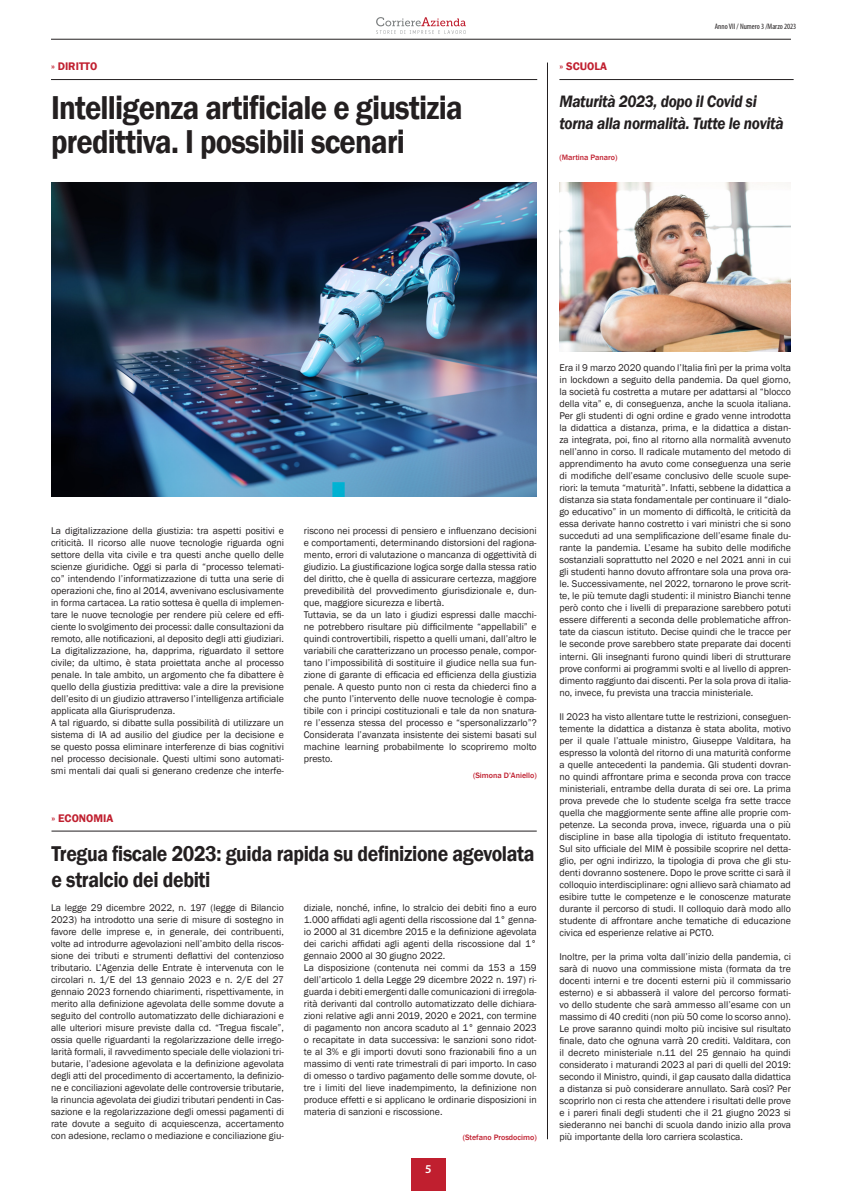
<style>
.page{position:relative;width:842px;height:1191px;background:#fff}
.page>*{position:absolute;margin:0;border:0;box-sizing:border-box;transform-origin:0 0}
.t1{font:600 34px/34px "Franklin Gothic";letter-spacing:-.025em;color:#231f20;scale:.9 1}
.t2{font:600 22px/26px "Franklin Gothic";letter-spacing:-.02em;color:#231f20;scale:.9 1}
.t3{font:italic 600 17px/22px "Franklin Gothic";letter-spacing:-.02em;color:#231f20;scale:.9 1}
.t4{font:600 12px "Myriad Pro";color:#fff}
.t5{font:600 11.3px "Franklin Gothic";color:#c01f2f}
.t6{font:10px/12px "Franklin Gothic";color:#231f20;text-align:justify}
.t7{font:500 8px "Franklin Gothic";color:#c01f2f}
.t8{font:condensed 8px "Myriad Pro";color:#231f20}
</style>
<div class="page">
<div style="left:411px;top:1158px;width:34px;height:33px;background:#c01f2f"></div>
<svg style="left:376px;top:17px;width:90px;height:17px"></svg>
<hr style="left:51px;top:39px;width:740px;height:1px;background:#231f20">
<hr style="left:51px;top:79px;width:486px;height:1px;background:#231f20">
<img style="left:51px;top:182px;width:486px;height:314px">
<hr style="left:559px;top:79px;width:235px;height:1px;background:#231f20">
<hr style="left:547px;top:63px;width:1px;height:1076px;background:#231f20">
<hr style="left:51px;top:831px;width:486px;height:1px;background:#231f20">
<img style="left:560px;top:182px;width:231px;height:169px">
<p class="t5" style="left:51px;top:60px;width:48px">» DIRITTO</p>
<h1 class="t1" style="left:51px;top:91px;width:459px">Intelligenza artificiale e giustizia predittiva. I possibili scenari</h1>
<p class="t8" style="left:715px;top:21px;width:83px">Anno VII / Numero 3 /Marzo 2023</p>
<p class="t5" style="left:559px;top:60px;width:49px">» SCUOLA</p>
<h3 class="t3" style="left:559px;top:90px;width:251px">Maturità 2023, dopo il Covid si torna alla normalità. Tutte le novità</h3>
<p class="t7" style="left:559px;top:152px;width:59px">(Martina Panaro)</p>
<p class="t6" style="left:51px;top:525px;width:234px;text-align:left">La digitalizzazione della giustizia: tra aspetti positivi e criticità. Il ricorso alle nuove tecnologie riguarda ogni settore della vita civile e tra questi anche quello delle scienze giuridiche. Oggi si parla di “processo telemati&shy;co” intendendo l’informatizzazione di tutta una serie di operazioni che, fino al 2014, avvenivano esclusivamente in forma cartacea. La ratio sottesa è quella di implemen&shy;tare le nuove tecnologie per rendere più celere ed effi&shy;ciente lo svolgimento dei processi: dalle consultazioni da remoto, alle notificazioni, al deposito degli atti giudiziari.<br>La digitalizzazione, ha, dapprima, riguardato il settore civile; da ultimo, è stata proiettata anche al processo penale. In tale ambito, un argomento che fa dibattere è quello della giustizia predittiva: vale a dire la previsione dell’esito di un giudizio attraverso l’intelligenza artificiale applicata alla Giurisprudenza.<br>A tal riguardo, si dibatte sulla possibilità di utilizzare un sistema di IA ad ausilio del giudice per la decisione e se questo possa eliminare interferenze di bias cognitivi nel processo decisionale. Questi ultimi sono automati&shy;smi mentali dai quali si generano credenze che interfe-</p>
<p class="t6" style="left:304px;top:525px;width:234px;text-align:left">riscono nei processi di pensiero e influenzano decisioni e comportamenti, determinando distorsioni del ragiona&shy;mento, errori di valutazione o mancanza di oggettività di giudizio. La giustificazione logica sorge dalla stessa ratio del diritto, che è quella di assicurare certezza, maggiore prevedibilità del provvedimento giurisdizionale e, dun&shy;que, maggiore sicurezza e libertà.<br>Tuttavia, se da un lato i giudizi espressi dalle macchi&shy;ne potrebbero risultare più difficilmente “appellabili” e quindi controvertibili, rispetto a quelli umani, dall’altro le variabili che caratterizzano un processo penale, compor&shy;tano l’impossibilità di sostituire il giudice nella sua fun&shy;zione di garante di efficacia ed efficienza della giustizia penale. A questo punto non ci resta da chiederci fino a che punto l’intervento delle nuove tecnologie è compa&shy;tibile con i principi costituzionali e tale da non snatura&shy;re l’essenza stessa del processo e “spersonalizzarlo”?<br>Considerata l’avanzata insistente dei sistemi basati sul machine learning probabilmente lo scopriremo molto presto.</p>
<p class="t7" style="left:473px;top:770px;width:65px">(Simona D’Aniello)</p>
<p class="t5" style="left:51px;top:811px;width:63px">» ECONOMIA</p>
<h2 class="t2" style="left:51px;top:840px;width:538px">Tregua fiscale 2023: guida rapida su definizione agevolata e stralcio dei debiti</h2>
<p class="t6" style="left:51px;top:902px;width:234px">La legge 29 dicembre 2022, n. 197 (legge di Bilancio 2023) ha introdotto una serie di misure di sostegno in favore delle imprese e, in generale, dei contribuenti, volte ad introdurre agevolazioni nell’ambito della riscos&shy;sione dei tributi e strumenti deflattivi del contenzioso tributario. L’Agenzia delle Entrate è intervenuta con le circolari n. 1/E del 13 gennaio 2023 e n. 2/E del 27 gennaio 2023 fornendo chiarimenti, rispettivamente, in merito alla definizione agevolata delle somme dovute a seguito del controllo automatizzato delle dichiarazioni e alle ulteriori misure previste dalla cd. “Tregua fiscale”, ossia quelle riguardanti la regolarizzazione delle irrego&shy;larità formali, il ravvedimento speciale delle violazioni tri&shy;butarie, l’adesione agevolata e la definizione agevolata degli atti del procedimento di accertamento, la definizio&shy;ne e conciliazioni agevolate delle controversie tributarie, la rinuncia agevolata dei giudizi tributari pendenti in Cas&shy;sazione e la regolarizzazione degli omessi pagamenti di rate dovute a seguito di acquiescenza, accertamento con adesione, reclamo o mediazione e conciliazione giu-</p>
<p class="t6" style="left:304px;top:902px;width:234px;text-align:left">diziale, nonché, infine, lo stralcio dei debiti fino a euro 1.000 affidati agli agenti della riscossione dal 1° genna&shy;io 2000 al 31 dicembre 2015 e la definizione agevolata dei carichi affidati agli agenti della riscossione dal 1° gennaio 2000 al 30 giugno 2022.<br>La disposizione (contenuta nei commi da 153 a 159 dell’articolo 1 della Legge 29 dicembre 2022 n. 197) ri&shy;guarda i debiti emergenti dalle comunicazioni di irregola&shy;rità derivanti dal controllo automatizzato delle dichiara&shy;zioni relative agli anni 2019, 2020 e 2021, con termine di pagamento non ancora scaduto al 1° gennaio 2023 o recapitate in data successiva: le sanzioni sono ridot&shy;te al 3% e gli importi dovuti sono frazionabili fino a un massimo di venti rate trimestrali di pari importo. In caso di omesso o tardivo pagamento delle somme dovute, ol&shy;tre i limiti del lieve inadempimento, la definizione non produce effetti e si applicano le ordinarie disposizioni in materia di sanzioni e riscossione.</p>
<p class="t7" style="left:463px;top:1132px;width:75px">(Stefano Prosdocimo)</p>
<p class="t4" style="left:425px;top:1160px;width:8px">5</p>
<p class="t6" style="left:559px;top:362px;width:233px">Era il 9 marzo 2020 quando l’Italia finì per la prima volta in lockdown a seguito della pandemia. Da quel giorno, la società fu costretta a mutare per adattarsi al “blocco della vita” e, di conseguenza, anche la scuola italiana.<br>Per gli studenti di ogni ordine e grado venne introdotta la didattica a distanza, prima, e la didattica a distan&shy;za integrata, poi, fino al ritorno alla normalità avvenuto nell’anno in corso. Il radicale mutamento del metodo di apprendimento ha avuto come conseguenza una serie di modifiche dell’esame conclusivo delle scuole supe&shy;riori: la temuta “maturità”. Infatti, sebbene la didattica a distanza sia stata fondamentale per continuare il “dialo&shy;go educativo” in un momento di difficoltà, le criticità da essa derivate hanno costretto i vari ministri che si sono succeduti ad una semplificazione dell’esame finale du&shy;rante la pandemia. L’esame ha subito delle modifiche sostanziali soprattutto nel 2020 e nel 2021 anni in cui gli studenti hanno dovuto affrontare sola una prova ora&shy;le. Successivamente, nel 2022, tornarono le prove scrit&shy;te, le più temute dagli studenti: il ministro Bianchi tenne però conto che i livelli di preparazione sarebbero potuti essere differenti a seconda delle problematiche affron&shy;tate da ciascun istituto. Decise quindi che le tracce per le seconde prove sarebbero state preparate dai docenti interni. Gli insegnanti furono quindi liberi di strutturare prove conformi ai programmi svolti e al livello di appren&shy;dimento raggiunto dai discenti. Per la sola prova di italia&shy;no, invece, fu prevista una traccia ministeriale.</p>
<p class="t6" style="left:559px;top:710px;width:233px">Il 2023 ha visto allentare tutte le restrizioni, conseguen&shy;temente la didattica a distanza è stata abolita, motivo per il quale l’attuale ministro, Giuseppe Valditara, ha espresso la volontà del ritorno di una maturità conforme a quelle antecedenti la pandemia. Gli studenti dovran&shy;no quindi affrontare prima e seconda prova con tracce ministeriali, entrambe della durata di sei ore. La prima prova prevede che lo studente scelga fra sette tracce quella che maggiormente sente affine alle proprie com&shy;petenze. La seconda prova, invece, riguarda una o più discipline in base alla tipologia di istituto frequentato.<br>Sul sito ufficiale del MIM è possibile scoprire nel detta&shy;glio, per ogni indirizzo, la tipologia di prova che gli stu&shy;denti dovranno sostenere. Dopo le prove scritte ci sarà il colloquio interdisciplinare: ogni allievo sarà chiamato ad esibire tutte le competenze e le conoscenze maturate durante il percorso di studi. Il colloquio darà modo allo studente di affrontare anche tematiche di educazione civica ed esperienze relative ai PCTO.</p>
<p class="t6" style="left:559px;top:950px;width:233px">Inoltre, per la prima volta dall’inizio della pandemia, ci sarà di nuovo una commissione mista (formata da tre docenti interni e tre docenti esterni più il commissario esterno) e si abbasserà il valore del percorso formati&shy;vo dello studente che sarà ammesso all’esame con un massimo di 40 crediti (non più 50 come lo scorso anno).<br>Le prove saranno quindi molto più incisive sul risultato finale, dato che ognuna varrà 20 crediti. Valditara, con il decreto ministeriale n.11 del 25 gennaio ha quindi considerato i maturandi 2023 al pari di quelli del 2019: secondo il Ministro, quindi, il gap causato dalla didattica a distanza si può considerare annullato. Sarà così? Per scoprirlo non ci resta che attendere i risultati delle prove e i pareri finali degli studenti che il 21 giugno 2023 si siederanno nei banchi di scuola dando inizio alla prova più importante della loro carriera scolastica.</p>
</div>
